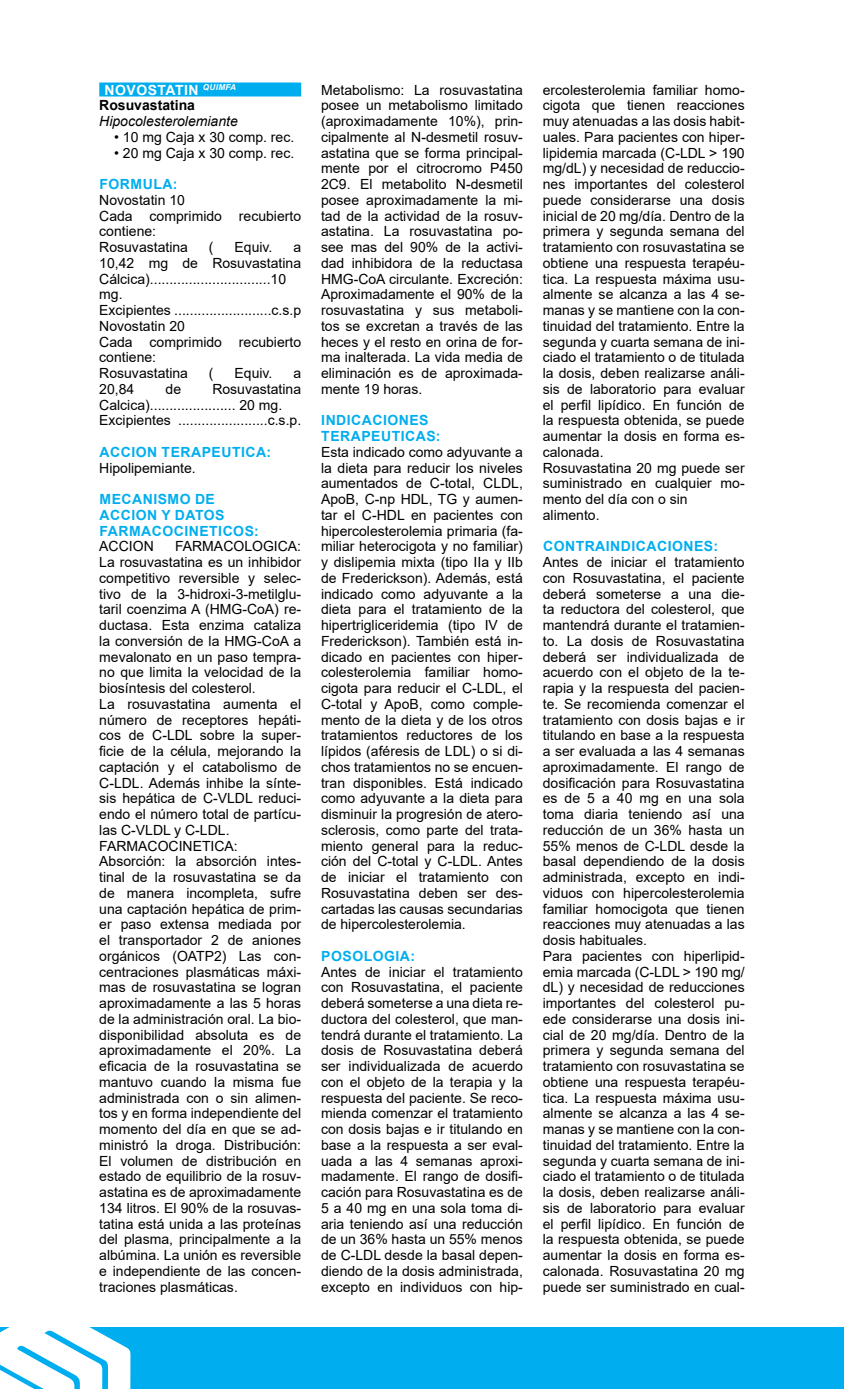
<style>
.page{position:relative;width:844px;height:1389px;background:#fff}
.page>*{position:absolute;margin:0;border:0;box-sizing:border-box;transform-origin:0 0}
.t1{font:14px/15.8px "Arial";color:#000}
.t2{font:700 14px/15.8px "Arial";letter-spacing:.035em;color:#00aeef}
.t3{font:700 14px/15.8px "Arial";color:#000}
.t4{font:italic 14px "Arial";color:#000}
.s1{color:#fff}
</style>
<div class="page">
<div style="left:0;top:1327px;width:843px;height:62px;background:#00aeef"></div>
<svg style="left:0;top:1327px;width:130px;height:62px"></svg>
<div style="left:99px;top:83px;width:202px;height:14px;background:#00aeef"></div>
<p class="t3" style="left:99px;top:82px;width:138px;text-indent:5px"><span class="s1">NOVOSTATIN</span> <sup>QUIMFA<br></sup>Rosuvastatina</p>
<p class="t4" style="left:99px;top:112px;width:140px">Hipocolesterolemiante</p>
<p class="t1" style="left:114px;top:129px;width:181px">• 10 mg Caja x 30 comp. rec.</p>
<p class="t1" style="left:114px;top:145px;width:181px">• 20 mg Caja x 30 comp. rec.</p>
<p class="t2" style="left:99px;top:176px;width:79px">FORMULA:</p>
<p class="t1" style="left:99px;top:192px;width:203px">Novostatin 10<br>Cada comprimido recubierto contiene:<br>Rosuvastatina</p>
<p class="t1" style="left:209px;top:239px;width:6px">(</p>
<p class="t1" style="left:234px;top:239px;width:39px">Equiv.</p>
<p class="t1" style="left:99px;top:239px;width:203px;text-indent:194px">a<br>10,42 mg de Rosuvastatina<br>Cálcica)...............................10 mg.<br>Excipientes .........................c.s.p<br>Novostatin 20<br>Cada comprimido recubierto contiene:<br>Rosuvastatina</p>
<p class="t1" style="left:209px;top:365px;width:6px">(</p>
<p class="t1" style="left:234px;top:365px;width:39px">Equiv.</p>
<p class="t1" style="left:293px;top:365px;width:9px">a</p>
<p class="t1" style="left:99px;top:381px;width:37px">20,84</p>
<p class="t1" style="left:165px;top:381px;width:17px">de</p>
<p class="t1" style="left:99px;top:381px;width:203px;text-indent:113px">Rosuvastatina<br>Calcica)...................... 20 mg.<br>Excipientes .......................c.s.p.</p>
<p class="t2" style="left:99px;top:444px;width:173px">ACCION TERAPEUTICA:</p>
<p class="t1" style="left:99px;top:460px;width:98px">Hipolipemiante.</p>
<p class="t2" style="left:99px;top:491px;width:161px">MECANISMO DE<br>ACCION Y DATOS<br>FARMACOCINETICOS:</p>
<p class="t1" style="left:99px;top:538px;width:56px">ACCION</p>
<p class="t1" style="left:99px;top:538px;width:203px;text-indent:76px">FARMACOLOGICA:<br>La rosuvastatina es un inhibidor competitivo reversible y selec&shy;tivo de la 3-hidroxi-3-metilglu&shy;taril coenzima A (HMG-CoA) re&shy;ductasa. Esta enzima cataliza la conversión de la HMG-CoA a mevalonato en un paso tempra&shy;no que limita la velocidad de la biosíntesis del colesterol.<br>La rosuvastatina aumenta el número de receptores hepáti&shy;cos de C-LDL sobre la super&shy;ficie de la célula, mejorando la captación y el catabolismo de<br>C-LDL. Además inhibe la sínte&shy;sis hepática de C-VLDL reduci&shy;endo el número total de partícu&shy;las C-VLDL y C-LDL.<br>FARMACOCINETICA:<br>Absorción: la absorción intes&shy;tinal de la rosuvastatina se da de manera incompleta, sufre una captación hepática de prim&shy;er paso extensa mediada por el transportador 2 de aniones orgánicos (OATP2) Las con&shy;centraciones plasmáticas máxi&shy;mas de rosuvastatina se logran aproximadamente a las 5 horas de la administración oral. La bio&shy;disponibilidad absoluta es de aproximadamente el 20%. La eficacia de la rosuvastatina se mantuvo cuando la misma fue administrada con o sin alimen&shy;tos y en forma independiente del momento del día en que se ad&shy;ministró la droga. Distribución:<br>El volumen de distribución en estado de equilibrio de la rosuv&shy;astatina es de aproximadamente<br>134 litros. El 90% de la rosuvas&shy;tatina está unida a las proteínas del plasma, principalmente a la albúmina. La unión es reversible e independiente de las concen&shy;traciones plasmáticas.</p>
<p class="t1" style="left:321px;top:82px;width:203px;text-align:justify">Metabolismo: La rosuvastatina posee un metabolismo limitado (aproximadamente 10%), prin&shy;cipalmente al N-desmetil rosuv&shy;astatina que se forma principal&shy;mente por el citrocromo P450<br>2C9. El metabolito N-desmetil posee aproximadamente la mi&shy;tad de la actividad de la rosuv&shy;astatina. La rosuvastatina po&shy;see mas del 90% de la activi&shy;dad inhibidora de la reductasa HMG-CoA circulante. Excreción:<br>Aproximadamente el 90% de la rosuvastatina y sus metaboli&shy;tos se excretan a través de las heces y el resto en orina de for&shy;ma inalterada. La vida media de eliminación es de aproximada&shy;mente 19 horas.</p>
<p class="t2" style="left:321px;top:413px;width:121px">INDICACIONES<br>TERAPEUTICAS:</p>
<p class="t1" style="left:321px;top:444px;width:203px;text-align:justify">Esta indicado como adyuvante a la dieta para reducir los niveles aumentados de C-total, CLDL, ApoB, C-np HDL, TG y aumen&shy;tar el C-HDL en pacientes con hipercolesterolemia primaria (fa&shy;miliar heterocigota y no familiar) y dislipemia mixta (tipo IIa y IIb de Frederickson). Además, está indicado como adyuvante a la dieta para el tratamiento de la hipertrigliceridemia (tipo IV de Frederickson). También está in&shy;dicado en pacientes con hiper&shy;colesterolemia familiar homo&shy;cigota para reducir el C-LDL, el C-total y ApoB, como comple&shy;mento de la dieta y de los otros tratamientos reductores de los lípidos (aféresis de LDL) o si di&shy;chos tratamientos no se encuen&shy;tran disponibles. Está indicado como adyuvante a la dieta para disminuir la progresión de atero&shy;sclerosis, como parte del trata&shy;miento general para la reduc&shy;ción del C-total y C-LDL. Antes de iniciar el tratamiento con Rosuvastatina deben ser des&shy;cartadas las causas secundarias de hipercolesterolemia.</p>
<p class="t2" style="left:321px;top:948px;width:95px">POSOLOGIA:</p>
<p class="t1" style="left:321px;top:964px;width:203px;text-align:justify">Antes de iniciar el tratamiento con Rosuvastatina, el paciente deberá someterse a una dieta re&shy;ductora del colesterol, que man&shy;tendrá durante el tratamiento. La dosis de Rosuvastatina deberá ser individualizada de acuerdo con el objeto de la terapia y la respuesta del paciente. Se reco&shy;mienda comenzar el tratamiento con dosis bajas e ir titulando en base a la respuesta a ser eval&shy;uada a las 4 semanas aproxi&shy;madamente. El rango de dosifi&shy;cación para Rosuvastatina es de 5 a 40 mg en una sola toma di&shy;aria teniendo así una reducción de un 36% hasta un 55% menos de C-LDL desde la basal depen&shy;diendo de la dosis administrada, excepto en individuos con hip-</p>
<p class="t1" style="left:542px;top:82px;width:203px">ercolesterolemia familiar homo&shy;cigota que tienen reacciones muy atenuadas a las dosis habit&shy;uales. Para pacientes con hiper&shy;lipidemia marcada (C-LDL &gt; 190 mg/dL) y necesidad de reduccio&shy;nes importantes del colesterol puede considerarse una dosis inicial de 20 mg/día. Dentro de la primera y segunda semana del tratamiento con rosuvastatina se obtiene una respuesta terapéu&shy;tica. La respuesta máxima usu&shy;almente se alcanza a las 4 se&shy;manas y se mantiene con la con&shy;tinuidad del tratamiento. Entre la segunda y cuarta semana de ini&shy;ciado el tratamiento o de titulada la dosis, deben realizarse análi&shy;sis de laboratorio para evaluar el perfil lipídico. En función de la respuesta obtenida, se puede aumentar la dosis en forma es&shy;calonada.<br>Rosuvastatina 20 mg puede ser suministrado en cualquier mo&shy;mento del día con o sin alimento.</p>
<p class="t2" style="left:543px;top:539px;width:177px">CONTRAINDICACIONES:</p>
<p class="t1" style="left:542px;top:554px;width:203px">Antes de iniciar el tratamiento con Rosuvastatina, el paciente deberá someterse a una die&shy;ta reductora del colesterol, que mantendrá durante el tratamien&shy;to. La dosis de Rosuvastatina deberá ser individualizada de acuerdo con el objeto de la te&shy;rapia y la respuesta del pacien&shy;te. Se recomienda comenzar el tratamiento con dosis bajas e ir titulando en base a la respuesta a ser evaluada a las 4 semanas aproximadamente. El rango de dosificación para Rosuvastatina es de 5 a 40 mg en una sola toma diaria teniendo así una reducción de un 36% hasta un<br>55% menos de C-LDL desde la basal dependiendo de la dosis administrada, excepto en indi&shy;viduos con hipercolesterolemia familiar homocigota que tienen reacciones muy atenuadas a las dosis habituales.<br>Para pacientes con hiperlipid&shy;emia marcada (C-LDL &gt; 190 mg/ dL) y necesidad de reducciones importantes del colesterol pu&shy;ede considerarse una dosis ini&shy;cial de 20 mg/día. Dentro de la primera y segunda semana del tratamiento con rosuvastatina se obtiene una respuesta terapéu&shy;tica. La respuesta máxima usu&shy;almente se alcanza a las 4 se&shy;manas y se mantiene con la con&shy;tinuidad del tratamiento. Entre la segunda y cuarta semana de ini&shy;ciado el tratamiento o de titulada la dosis, deben realizarse análi&shy;sis de laboratorio para evaluar el perfil lipídico. En función de la respuesta obtenida, se puede aumentar la dosis en forma es&shy;calonada. Rosuvastatina 20 mg puede ser suministrado en cual-</p>
</div>
